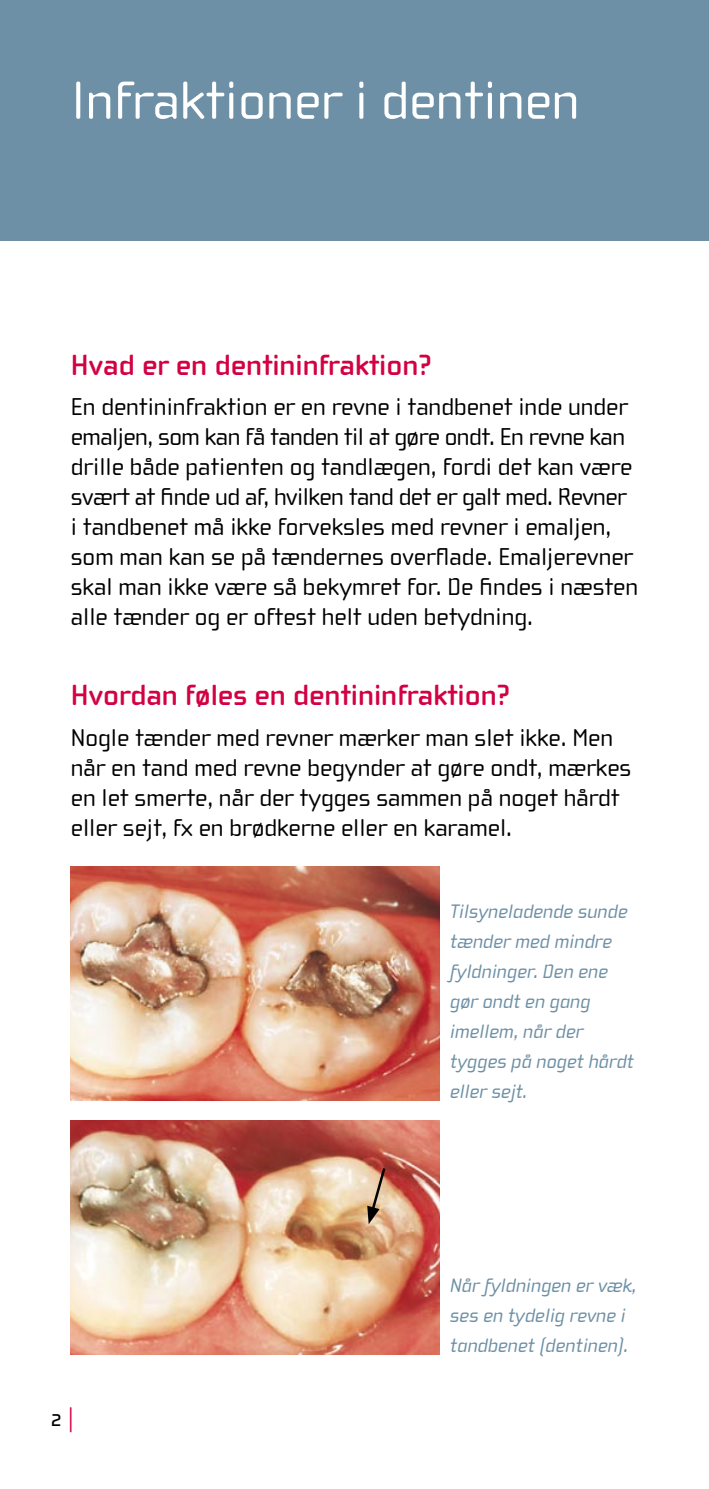
<style>
.page{position:relative;width:709px;height:1489px;background:#fff}
.page>*{position:absolute;margin:0;border:0;box-sizing:border-box;transform-origin:0 0}
.t1{font:55px "Cholla Wide OT";color:#fff}
.t2{font:700 30px "Cholla Wide OT";color:#d30043}
.t3{font:25px/30px "Cholla Wide OT";color:#000}
.t4{font:25px "Cholla Unicase OT";color:#d30043}
.t5{font:italic 20px/30px "Cholla Wide OT";color:#6d90a6}
</style>
<div class="page">
<div style="left:0;top:0;width:709px;height:241px;background:#6d90a6"></div>
<img style="left:71px;top:866px;width:368px;height:234px">
<img style="left:71px;top:1120px;width:368px;height:234px">
<svg style="left:367px;top:1165px;width:20px;height:59px"></svg>
<h1 class="t1" style="left:71px;top:71px;width:510px">Infraktioner i dentinen</h1>
<p class="t2" style="left:71px;top:349px;width:362px">Hvad er en dentininfraktion?</p>
<p class="t3" style="left:71px;top:392px;width:568px">En dentininfraktion er en revne i tandbenet inde under emaljen, som kan få tanden til at gøre ondt. En revne kan drille både patienten og tandlægen, fordi det kan være svært at finde ud af, hvilken tand det er galt med. Revner i tandbenet må ikke forveksles med revner i emaljen, som man kan se på tændernes overflade. Emaljerevner skal man ikke være så bekymret for. De findes i næsten alle tænder og er oftest helt uden betydning.</p>
<p class="t2" style="left:71px;top:679px;width:441px">Hvordan føles en dentininfraktion?</p>
<p class="t3" style="left:71px;top:722px;width:562px">Nogle tænder med revner mærker man slet ikke. Men når en tand med revne begynder at gøre ondt, mærkes en let smerte, når der tygges sammen på noget hårdt eller sejt, fx en brødkerne eller en karamel.</p>
<p class="t5" style="left:450px;top:896px;width:185px">Tilsyneladende sunde tænder med mindre fyldninger. Den ene gør ondt en gang imellem, når der tygges på noget hårdt eller sejt.</p>
<p class="t4" style="left:68px;top:1403px;width:7px">|</p>
<p class="t5" style="left:450px;top:1270px;width:188px">Når fyldningen er væk, ses en tydelig revne i tandbenet (dentinen).</p>
</div>
